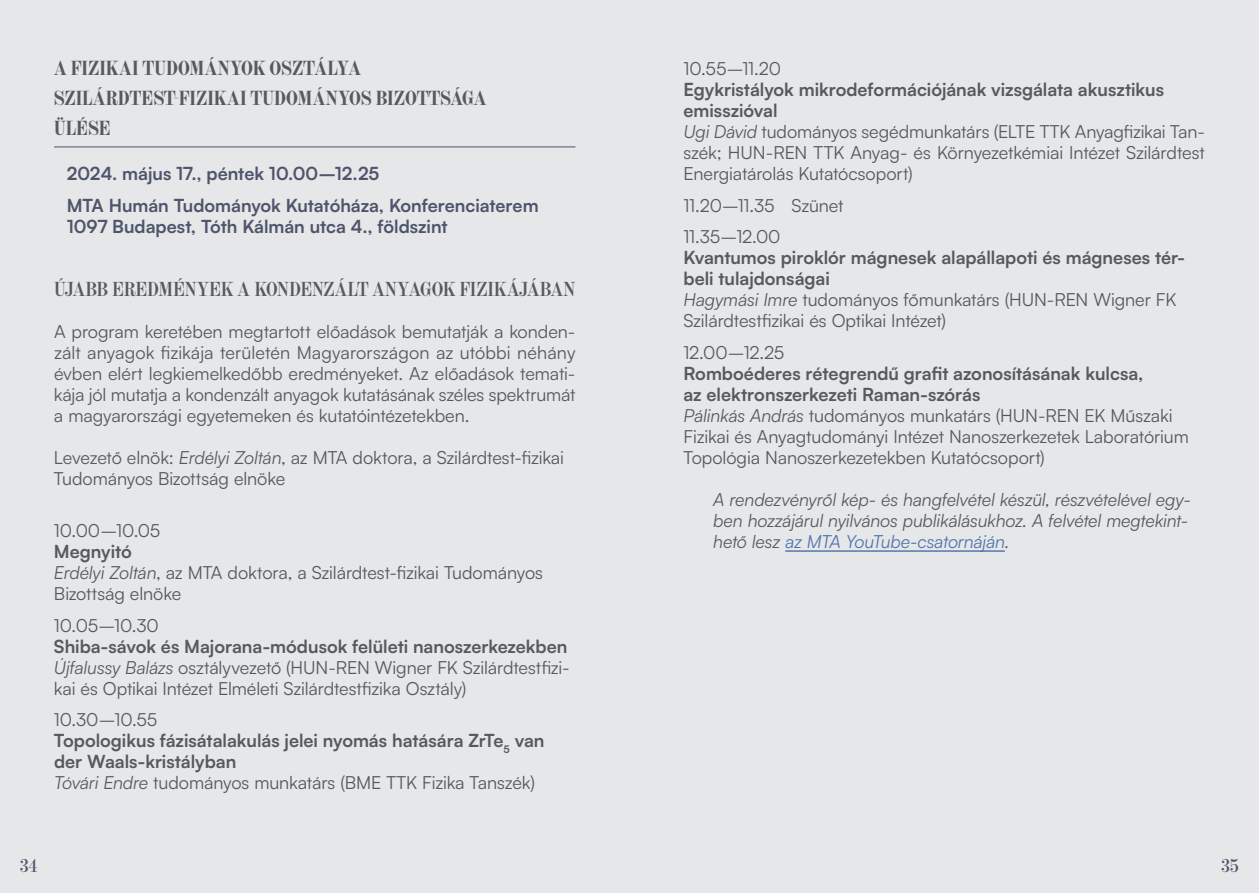
<style>
.page{position:relative;width:1259px;height:893px;background:#e6e7e8}
.page>*{position:absolute;margin:0;border:0;box-sizing:border-box;transform-origin:0 0}
.t1{font:700 19.5px/30px "Amen Display";letter-spacing:.005em;color:#58595b}
.t2{font:500 19.5px "Amen Display";letter-spacing:-.01em;color:#58595b}
.t3{font:18px/21px "Satoshi";letter-spacing:-.01em;color:#58595b}
.t4{font:italic 18px/21px "Satoshi";letter-spacing:-.01em;color:#58595b}
.t5{font:700 18px/21px "Satoshi";color:#58595b}
.t6{font:700 18px/31.5px "Satoshi";color:#4e556b}
.t7{font:18px "Amen Display";color:#4e556b}
.s1{font-style:italic}
.s2{font-weight:700}
.s3{font-weight:400}
.s4{font-weight:400;font-style:italic}
.s5{color:#4f73ad}
</style>
<div class="page">
<hr style="left:54px;top:147px;width:521px;height:1px;background:#4e556b">
<hr style="left:785px;top:550px;width:220px;height:2px;background:#4f73ad">
<p class="t1" style="left:54px;top:53px;width:434px">A FIZIKAI TUDOMÁNYOK OSZTÁLYA<br>SZILÁRDTEST-FIZIKAI TUDOMÁNYOS BIZOTTSÁGA<br>ÜLÉSE</p>
<p class="t6" style="left:67px;top:157px;width:473px">2024. május 17., péntek 10.00–12.25<br>MTA Humán Tudományok Kutatóháza, Konferenciaterem</p>
<p class="t6" style="left:67px;top:209px;width:382px">1097 Budapest, Tóth Kálmán utca 4., földszint</p>
<p class="t2" style="left:54px;top:277px;width:523px">ÚJABB EREDMÉNYEK A KONDENZÁLT ANYAGOK FIZIKÁJÁBAN</p>
<p class="t3" style="left:54px;top:320px;width:523px;text-align:justify">A program keretében megtartott előadások bemutatják a konden&shy;zált anyagok fizikája területén Magyarországon az utóbbi néhány évben elért legkiemelkedőbb eredményeket. Az előadások temati&shy;kája jól mutatja a kondenzált anyagok kutatásának széles spektrumát a magyarországi egyetemeken és kutatóintézetekben.</p>
<p class="t3" style="left:54px;top:446px;width:511px">Levezető elnök: <span class="s1">Erdélyi Zoltán</span>, az MTA doktora, a Szilárdtest-fizikai<br>Tudományos Bizottság elnöke</p>
<p class="t3" style="left:54px;top:519px;width:108px">10.00–10.05</p>
<p class="t3" style="left:54px;top:540px;width:490px"><span class="s2">Megnyitó<br></span><span class="s1">Erdélyi Zoltán</span>, az MTA doktora, a Szilárdtest-fizikai Tudományos<br>Bizottság elnöke</p>
<p class="t3" style="left:54px;top:614px;width:106px">10.05–10.30</p>
<p class="t3" style="left:54px;top:635px;width:517px"><span class="s2">Shiba-sávok és Majorana-módusok felületi nanoszerkezekben<br></span><span class="s1">Újfalussy Balázs</span> osztályvezető (HUN-REN Wigner FK Szilárdtestfizi&shy;kai és Optikai Intézet Elméleti Szilárdtestfizika Osztály)</p>
<p class="t5" style="left:54px;top:708px;width:492px"><span class="s3">10.30–10.55<br></span>Topologikus fázisátalakulás jelei nyomás hatására ZrTe<sub>5</sub> van der Waals-kristályban<br><span class="s4">Tóvári Endre</span> <span class="s3">tudományos munkatárs (BME TTK Fizika Tanszék)</span></p>
<p class="t3" style="left:683px;top:57px;width:99px">10.55–11.20</p>
<p class="t3" style="left:683px;top:78px;width:523px"><span class="s2">Egykristályok mikrodeformációjának vizsgálata akusztikus emisszióval<br></span><span class="s1">Ugi Dávid</span> tudományos segédmunkatárs (ELTE TTK Anyagfizikai Tan&shy;szék; HUN-REN TTK Anyag- és Környezetkémiai Intézet Szilárdtest Energiatárolás Kutatócsoport)</p>
<p class="t3" style="left:683px;top:189px;width:162px;line-height:31.5px">11.20–11.35 Szünet<br>11.35–12.00</p>
<p class="t3" style="left:683px;top:246px;width:503px"><span class="s2">Kvantumos piroklór mágnesek alapállapoti és mágneses tér&shy;beli tulajdonságai<br></span><span class="s1">Hagymási Imre</span> tudományos főmunkatárs (HUN-REN Wigner FK Szilárdtestfizikai és Optikai Intézet)</p>
<p class="t3" style="left:683px;top:341px;width:102px">12.00–12.25</p>
<p class="t3" style="left:683px;top:362px;width:507px"><span class="s2">Romboéderes rétegrendű grafit azonosításának kulcsa,<br>az elektronszerkezeti Raman-szórás<br></span><span class="s1">Pálinkás András</span> tudományos munkatárs (HUN-REN EK Műszaki Fizikai és Anyagtudományi Intézet Nanoszerkezetek Laboratórium Topológia Nanoszerkezetekben Kutatócsoport)</p>
<p class="t4" style="left:713px;top:488px;width:479px">A rendezvényről kép- és hangfelvétel készül, részvételével egy&shy;ben hozzájárul nyilvános publikálásukhoz. A felvétel megtekint&shy;hető lesz <span class="s5">az MTA YouTube-csatornáján</span>.</p>
<p class="t7" style="left:20px;top:856px;width:19px">34</p>
<p class="t7" style="left:1221px;top:856px;width:19px">35</p>
</div>
